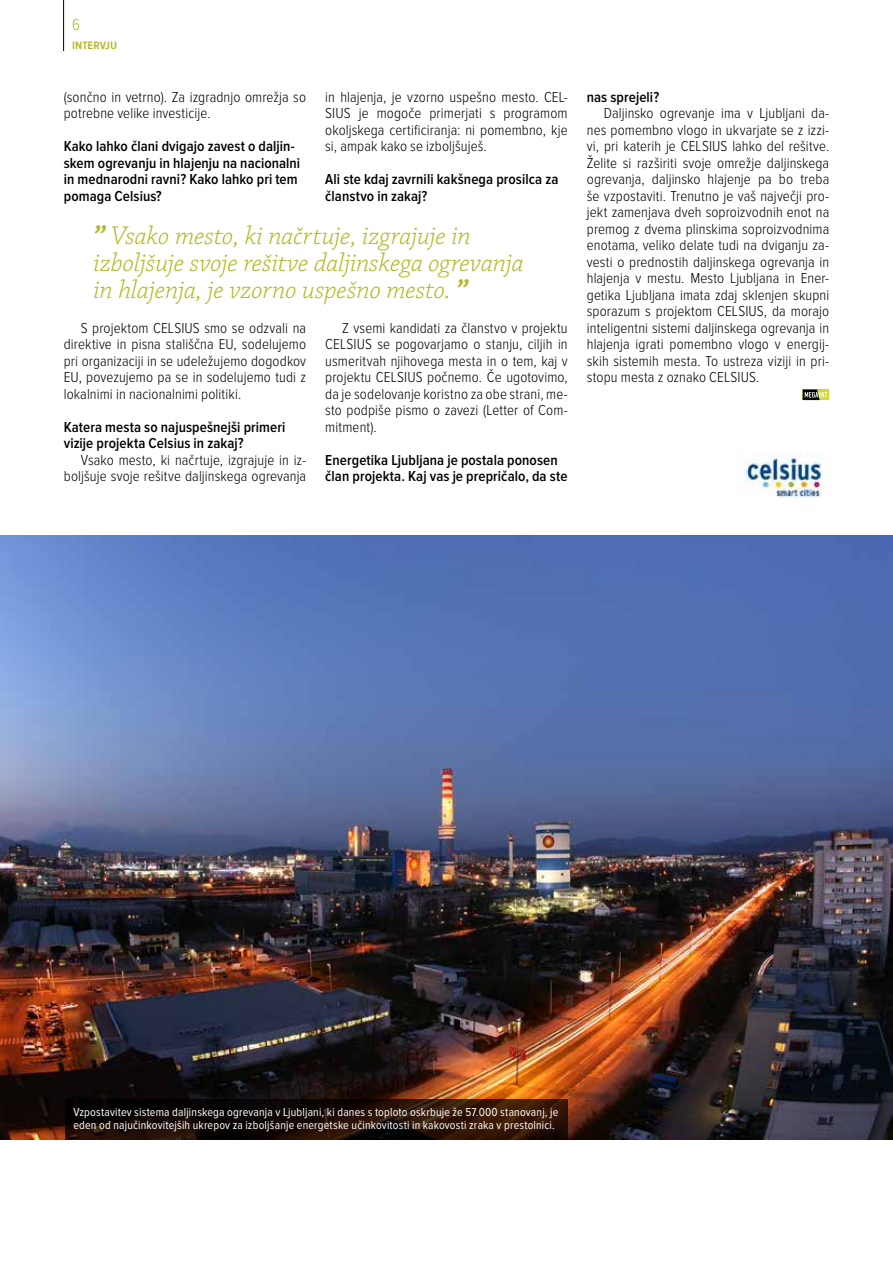
<style>
.page{position:relative;width:893px;height:1263px;background:#fff}
.page>*{position:absolute;margin:0;border:0;box-sizing:border-box;transform-origin:0 0}
.t1{font:italic 300 27px/27px "Chaparral Pro";letter-spacing:-.005em;color:#b3b825}
.t2{font:300 16.5px "Proxima Nova Cond";color:#b3b825}
.t3{font:300 15px/16.5px "Proxima Nova Cond";letter-spacing:.005em;color:#000;text-align:justify}
.t4{font:600 15px/16.5px "Proxima Nova Cond";letter-spacing:.005em;color:#000}
.t5{font:600 13.5px "Proxima Nova Cond";color:#b3b825}
.t6{font:12px/13.5px "Proxima Nova Cond";letter-spacing:.015em;color:#fff}
.s1{font-weight:700}
</style>
<div class="page">
<hr style="left:63px;top:0;width:1px;height:51px;background:#000">
<div style="left:803px;top:389px;width:26px;height:11px;background:#d3d92b"></div>
<svg style="left:803px;top:389px;width:24px;height:11px"></svg>
<img style="left:735px;top:453px;width:87px;height:45px">
<img style="left:0;top:536px;width:893px;height:604px">
<svg style="left:65px;top:1099px;width:503px;height:41px;background:#1d0d05"></svg>
<p class="t2" style="left:72px;top:17px;width:9px">6</p>
<p class="t5" style="left:72px;top:38px;width:47px">intervju</p>
<p class="t3" style="left:64px;top:89px;width:244px">(sončno in vetrno). Za izgradnjo omrežja so potrebne velike investicije.</p>
<p class="t4" style="left:64px;top:138px;width:238px">Kako lahko člani dvigajo zavest o daljin&shy;skem ogrevanju in hlajenju na nacionalni in mednarodni ravni? Kako lahko pri tem pomaga Celsius?</p>
<p class="t3" style="left:325px;top:89px;width:244px">in hlajenja, je vzorno uspešno mesto. CEL-SIUS je mogoče primerjati s programom okoljskega certificiranja: ni pomembno, kje si, ampak kako se izboljšuješ.</p>
<p class="t4" style="left:325px;top:171px;width:235px">Ali ste kdaj zavrnili kakšnega prosilca za članstvo in zakaj?</p>
<h1 class="t1" style="left:94px;top:223px;width:432px"><span class="s1">”</span> Vsako mesto, ki načrtuje, izgrajuje in izboljšuje svoje rešitve daljinskega ogrevanja in hlajenja, je vzorno uspešno mesto. <span class="s1">”</span></h1>
<p class="t3" style="left:64px;top:320px;width:244px;text-indent:17px">S projektom CELSIUS smo se odzvali na direktive in pisna stališčna EU, sodelujemo pri organizaciji in se udeležujemo dogodkov EU, povezujemo pa se in sodelujemo tudi z lokalnimi in nacionalnimi politiki.</p>
<p class="t4" style="left:64px;top:419px;width:223px">Katera mesta so najuspešnejši primeri vizije projekta Celsius in zakaj?</p>
<p class="t3" style="left:64px;top:452px;width:244px;text-align:right">Vsako mesto, ki načrtuje, izgrajuje in iz&shy;boljšuje svoje rešitve daljinskega ogrevanja</p>
<p class="t3" style="left:325px;top:320px;width:244px;text-indent:17px">Z vsemi kandidati za članstvo v projektu CELSIUS se pogovarjamo o stanju, ciljih in usmeritvah njihovega mesta in o tem, kaj v projektu CELSIUS počnemo. Če ugotovimo, da je sodelovanje koristno za obe strani, me&shy;sto podpiše pismo o zavezi (Letter of Com&shy;mitment).</p>
<p class="t4" style="left:325px;top:452px;width:244px">Energetika Ljubljana je postala ponosen član projekta. Kaj vas je prepričalo, da ste</p>
<p class="t4" style="left:587px;top:89px;width:74px">nas sprejeli?</p>
<p class="t3" style="left:587px;top:105px;width:244px;text-indent:17px">Daljinsko ogrevanje ima v Ljubljani da&shy;nes pomembno vlogo in ukvarjate se z izzi&shy;vi, pri katerih je CELSIUS lahko del rešitve.<br>Želite si razširiti svoje omrežje daljinskega ogrevanja, daljinsko hlajenje pa bo treba še vzpostaviti. Trenutno je vaš največji pro&shy;jekt zamenjava dveh soproizvodnih enot na premog z dvema plinskima soproizvodnima enotama, veliko delate tudi na dviganju za&shy;vesti o prednostih daljinskega ogrevanja in hlajenja v mestu. Mesto Ljubljana in Ener&shy;getika Ljubljana imata zdaj sklenjen skupni sporazum s projektom CELSIUS, da morajo inteligentni sistemi daljinskega ogrevanja in hlajenja igrati pomembno vlogo v energij&shy;skih sistemih mesta. To ustreza viziji in pri&shy;stopu mesta z oznako CELSIUS.</p>
<p class="t6" style="left:73px;top:1105px;width:487px">Vzpostavitev sistema daljinskega ogrevanja v Ljubljani, ki danes s toploto oskrbuje že 57.000 stanovanj, je eden od najučinkovitejših ukrepov za izboljšanje energetske učinkovitosti in kakovosti zraka v prestolnici.</p>
</div>
